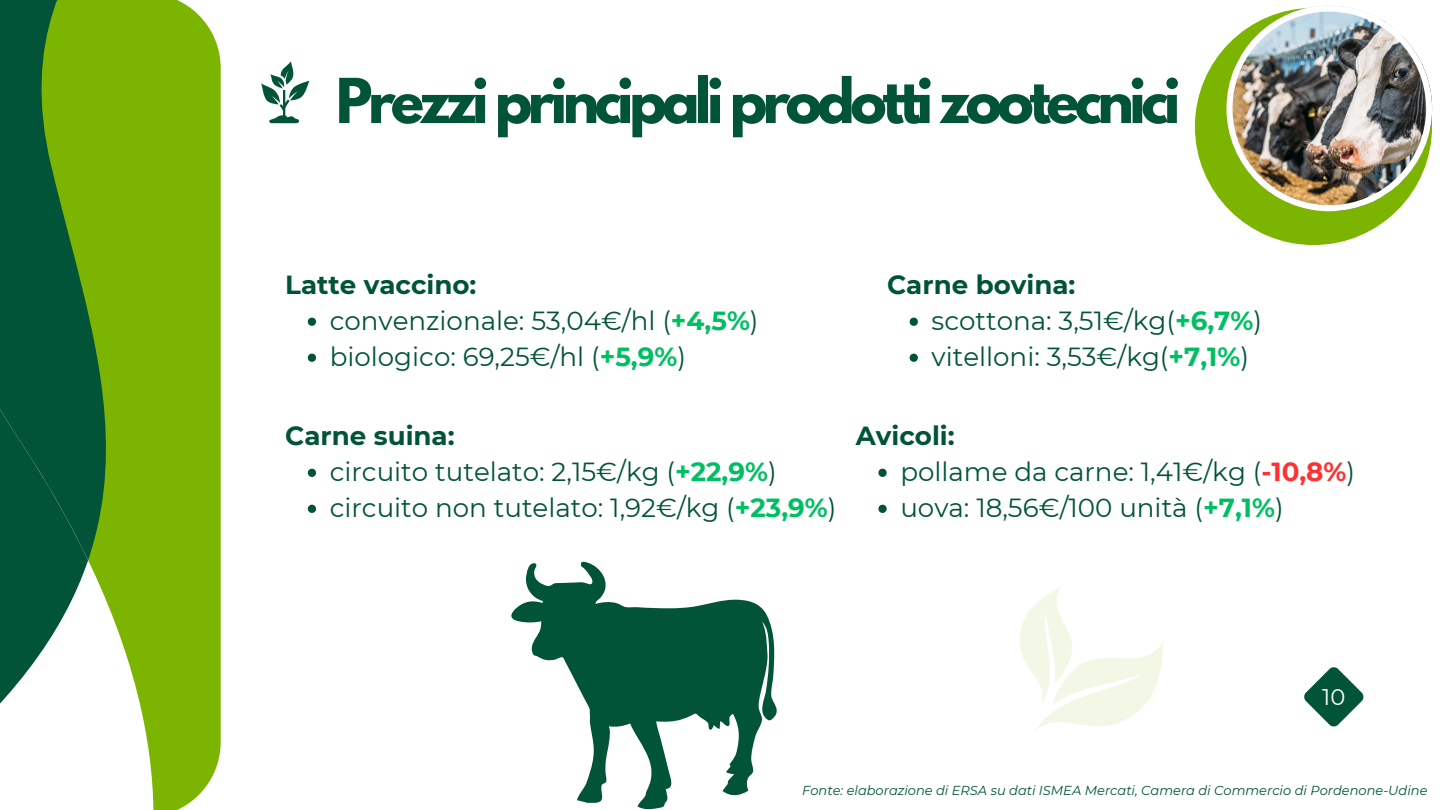
<style>
.page{position:relative;width:1440px;height:810px;background:#fff}
.page>*{position:absolute;margin:0;border:0;box-sizing:border-box;transform-origin:0 0}
.t1{font:700 54.8px "League Spartan";letter-spacing:-.08em;color:#015438}
.t2{font:26.1px "Montserrat";color:#015438}
.t3{font:700 26.1px "Montserrat";color:#015438}
.t4{font:22.6px "Montserrat";color:#fff}
.t5{font:italic 13px "Montserrat";color:#015438}
.s1{font-weight:700;color:#00bf63}
.s2{font-weight:700;color:#ff3131}
</style>
<div class="page">
<div style="left:0;top:0;width:221px;height:810px;background:#7bb401"></div>
<svg style="left:0;top:618px;width:154px;height:192px;fill:#fff"></svg>
<svg style="left:0;top:0;width:113px;height:784px;fill:#015438"></svg>
<svg style="left:1304px;top:667px;width:60px;height:60px"></svg>
<svg style="left:1020px;top:587px;width:143px;height:144px"></svg>
<svg style="left:511px;top:562px;width:266px;height:248px"></svg>
<svg style="left:308px;top:318px;width:8px;height:8px"></svg>
<svg style="left:308px;top:354px;width:8px;height:8px"></svg>
<svg style="left:910px;top:318px;width:8px;height:8px"></svg>
<svg style="left:910px;top:354px;width:8px;height:8px"></svg>
<svg style="left:308px;top:469px;width:8px;height:8px"></svg>
<svg style="left:308px;top:505px;width:8px;height:8px"></svg>
<svg style="left:878px;top:469px;width:9px;height:8px"></svg>
<svg style="left:878px;top:505px;width:9px;height:8px"></svg>
<svg style="left:1195px;top:45px;width:202px;height:200px;fill:#7bb401"></svg>
<img style="left:1227px;top:6px;width:205px;height:205px">
<svg style="left:261px;top:61px;width:48px;height:62px"></svg>
<p class="t1" style="left:336px;top:74px;width:846px">Prezzi principali prodotti zootecnici</p>
<p class="t3" style="left:285px;top:268px;width:193px">Latte vaccino:</p>
<p class="t2" style="left:330px;top:304px;width:430px">convenzionale: 53,04€/hl (<span class="s1">+4,5%</span>)</p>
<h1 class="t2" style="left:330px;top:340px;width:358px">biologico: 69,25€/hl (<span class="s1">+5,9%</span>)</h1>
<h2 class="t3" style="left:285px;top:419px;width:171px">Carne suina:</h2>
<p class="t2" style="left:330px;top:455px;width:448px">circuito tutelato: 2,15€/kg (<span class="s1">+22,9%</span>)</p>
<p class="t2" style="left:330px;top:491px;width:508px">circuito non tutelato: 1,92€/kg (<span class="s1">+23,9%</span>)</p>
<h2 class="t3" style="left:887px;top:268px;width:190px">Carne bovina:</h2>
<p class="t2" style="left:932px;top:304px;width:332px">scottona: 3,51€/kg(<span class="s1">+6,7%</span>)</p>
<p class="t2" style="left:932px;top:340px;width:319px">vitelloni: 3,53€/kg(<span class="s1">+7,1%</span>)</p>
<h2 class="t3" style="left:856px;top:419px;width:100px">Avicoli:</h2>
<p class="t2" style="left:900px;top:455px;width:456px">pollame da carne: 1,41€/kg (<span class="s2">-10,8%</span>)</p>
<p class="t2" style="left:900px;top:491px;width:385px">uova: 18,56€/100 unità (<span class="s1">+7,1%</span>)</p>
<p class="t4" style="left:1322px;top:683px;width:25px">10</p>
<p class="t5" style="left:802px;top:783px;width:627px">Fonte: elaborazione di ERSA su dati ISMEA Mercati, Camera di Commercio di Pordenone-Udine</p>
</div>
